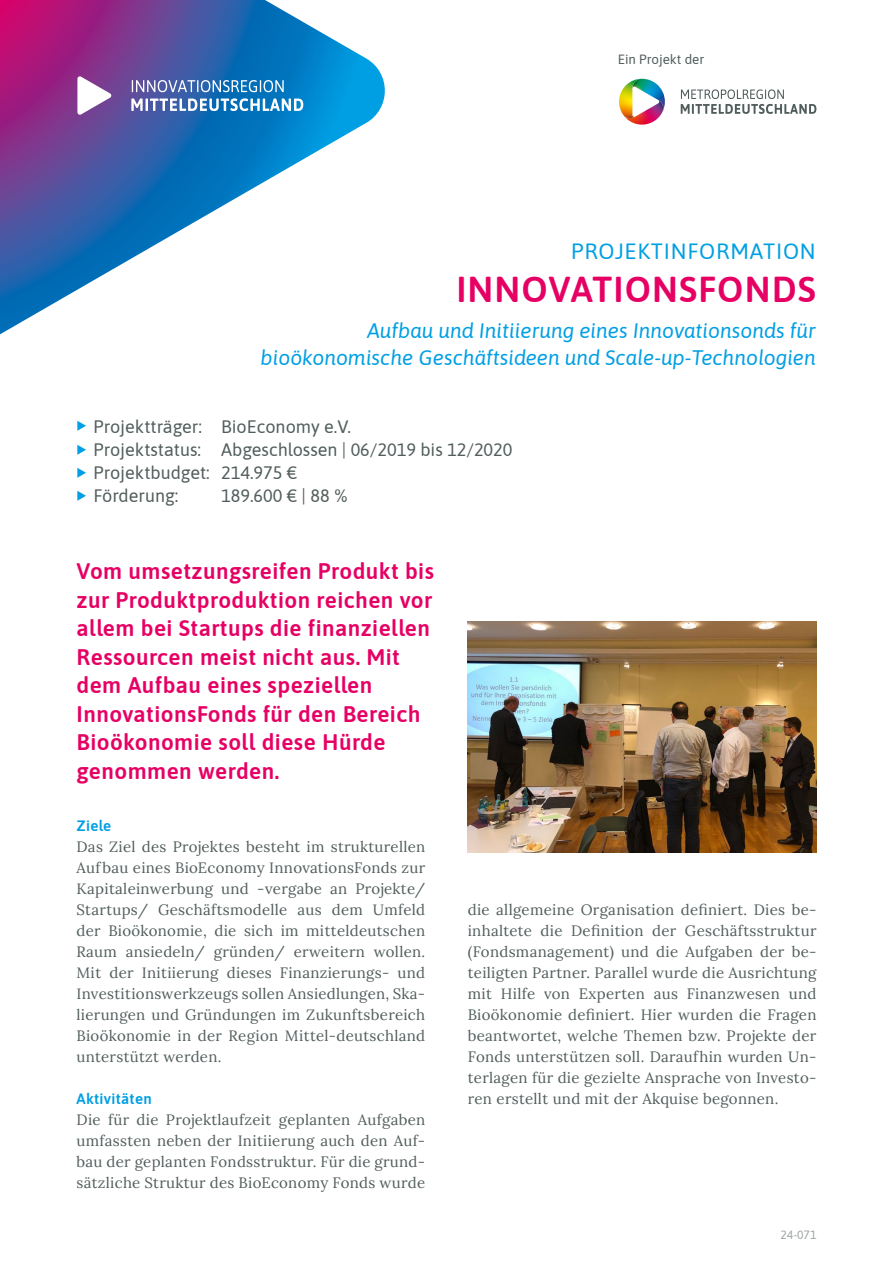
<style>
.page{position:relative;width:893px;height:1263px;background:#fff}
.page>*{position:absolute;margin:0;border:0;box-sizing:border-box;transform-origin:0 0}
.t1{font:600 36px "Asap";letter-spacing:.03em;color:#e60064}
.t2{font:600 22.5px/28.5px "Asap";letter-spacing:.02em;color:#e60064}
.t3{font:22.05px "Asap";letter-spacing:.035em;color:#009fe3}
.t4{font:italic 21px/27px "Asap";color:#009fe3;text-align:right}
.t5{font:18px/23.2px "Asap";color:#515d5c}
.t6{font:15px/21px "Lora";letter-spacing:.02em;color:#515d5c;text-align:justify}
.t7{font:600 15px "Asap";letter-spacing:.02em;color:#009fe3}
.t8{font:13.35px "Asap";color:#515d5c}
.t9{font:12px "Asap";color:#a0a4a3}
</style>
<div class="page">
<svg style="left:0;top:0;width:385px;height:335px"></svg>
<svg style="left:77px;top:76px;width:226px;height:39px"></svg>
<img style="left:626px;top:113px;width:36px;height:12px">
<img style="left:642px;top:79px;width:23px;height:34px">
<svg style="left:658px;top:100px;width:4px;height:4px"></svg>
<img style="left:619px;top:79px;width:23px;height:39px">
<svg style="left:619px;top:104px;width:16px;height:14px"></svg>
<svg style="left:681px;top:89px;width:135px;height:25px"></svg>
<img style="left:468px;top:621px;width:348px;height:231px">
<p class="t8" style="left:618px;top:50px;width:88px">Ein Projekt der</p>
<h3 class="t3" style="left:571px;top:236px;width:246px">PROJEKTINFORMATION</h3>
<h1 class="t1" style="left:456px;top:265px;width:361px">INNOVATIONSFONDS</h1>
<h3 class="t4" style="left:261px;top:316px;width:557px">Aufbau und Initiierung eines Innovationsonds für bioökonomische Geschäftsideen und Scale-up-Technologien</h3>
<p class="t5" style="left:94px;top:414px;width:420px">Projektträger: BioEconomy e.V.<br>Projektstatus: Abgeschlossen | 06/2019 bis 12/2020<br>Projektbudget: 214.975 €<br>Förderung:</p>
<p class="t5" style="left:221px;top:483px;width:128px">189.600 € | 88 %</p>
<p class="t2" style="left:77px;top:556px;width:359px">Vom umsetzungsreifen Produkt bis zur Produktproduktion reichen vor allem bei Startups die finanziellen<br>Ressourcen meist nicht aus. Mit dem Aufbau eines speziellen<br>InnovationsFonds für den Bereich<br>Bioökonomie soll diese Hürde genommen werden.</p>
<p class="t7" style="left:77px;top:815px;width:36px">Ziele</p>
<p class="t6" style="left:77px;top:835px;width:350px">Das Ziel des Projektes besteht im strukturellen Aufbau eines BioEconomy InnovationsFonds zur Kapitaleinwerbung und -vergabe an Projekte/ Startups/ Geschäftsmodelle aus dem Umfeld der Bioökonomie, die sich im mitteldeutschen Raum ansiedeln/ gründen/ erweitern wollen.<br>Mit der Initiierung dieses Finanzierungs- und Investitionswerkzeugs sollen Ansiedlungen, Ska&shy;lierungen und Gründungen im Zukunftsbereich Bioökonomie in der Region Mittel-deutschland unterstützt werden.</p>
<p class="t7" style="left:77px;top:1088px;width:77px">Aktivitäten</p>
<p class="t6" style="left:77px;top:1108px;width:350px">Die für die Projektlaufzeit geplanten Aufgaben umfassten neben der Initiierung auch den Auf&shy;bau der geplanten Fondsstruktur. Für die grund&shy;sätzliche Struktur des BioEconomy Fonds wurde</p>
<p class="t6" style="left:468px;top:898px;width:350px">die allgemeine Organisation definiert. Dies be&shy;inhaltete die Definition der Geschäftsstruktur (Fondsmanagement) und die Aufgaben der be&shy;teiligten Partner. Parallel wurde die Ausrichtung mit Hilfe von Experten aus Finanzwesen und Bioökonomie definiert. Hier wurden die Fragen beantwortet, welche Themen bzw. Projekte der Fonds unterstützen soll. Daraufhin wurden Un&shy;terlagen für die gezielte Ansprache von Investo&shy;ren erstellt und mit der Akquise begonnen.</p>
<p class="t9" style="left:780px;top:1226px;width:37px">24-071</p>
</div>
